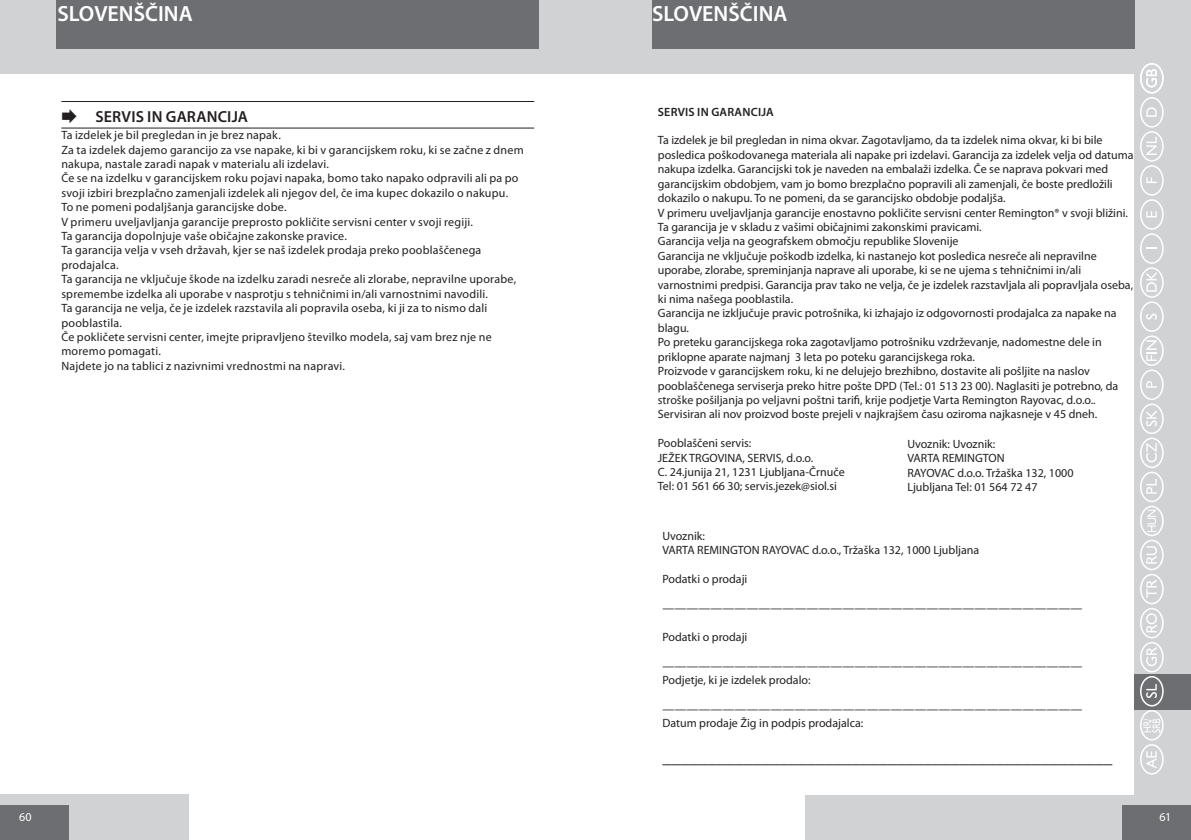
<style>
.page{position:relative;width:1191px;height:840px;background:#fff}
.page>*{position:absolute;margin:0;border:0;box-sizing:border-box;transform-origin:0 0}
.t1{font:600 22px "Myriad Pro";color:#fff}
.t2{font:18px "Myriad Pro";color:#231f20}
.t3{font:600 16px "Myriad Pro";letter-spacing:.01em;color:#231f20}
.t4{font:12px/14.4px "Myriad Pro";color:#231f20}
.t5{font:600 12px "Myriad Pro";letter-spacing:.02em;color:#231f20}
.t6{font:12px "Myriad Pro";color:#fff}
.s1{font-family:"Myriad Points";font-weight:400}
</style>
<div class="page">
<div style="left:0;top:0;width:595px;height:74px;background:#d1d2d4"></div>
<div style="left:0;top:794px;width:188px;height:45px;background:#d1d2d4"></div>
<div style="left:805px;top:794px;width:386px;height:45px;background:#d1d2d4"></div>
<div style="left:1123px;top:805px;width:68px;height:34px;background:#6d6e71"></div>
<div style="left:0;top:805px;width:68px;height:34px;background:#6d6e71"></div>
<div style="left:595px;top:0;width:596px;height:74px;background:#d1d2d4"></div>
<div style="left:652px;top:0;width:482px;height:48px;background:#6d6e71"></div>
<div style="left:57px;top:0;width:482px;height:49px;background:#6d6e71"></div>
<div style="left:1134px;top:60px;width:57px;height:741px;background:#d1d2d4"></div>
<div style="left:1134px;top:673px;width:57px;height:35px;background:#6d6e71"></div>
<hr style="left:61px;top:101px;width:473px;height:1px;background:#231f20">
<hr style="left:61px;top:127px;width:473px;height:1px;background:#231f20">
<div style="left:1140px;top:97px;width:23px;height:30px;border:2px solid #fff;border-radius:50%"></div>
<svg style="left:1146px;top:107px;width:10px;height:10px"></svg>
<div style="left:1140px;top:131px;width:23px;height:30px;border:2px solid #fff;border-radius:50%"></div>
<svg style="left:1146px;top:137px;width:10px;height:18px"></svg>
<div style="left:1140px;top:165px;width:23px;height:31px;border:2px solid #fff;border-radius:50%"></div>
<svg style="left:1146px;top:177px;width:10px;height:6px"></svg>
<div style="left:1140px;top:199px;width:23px;height:31px;border:2px solid #fff;border-radius:50%"></div>
<svg style="left:1146px;top:211px;width:10px;height:6px"></svg>
<div style="left:1140px;top:233px;width:23px;height:31px;border:2px solid #fff;border-radius:50%"></div>
<svg style="left:1146px;top:247px;width:10px;height:2px"></svg>
<div style="left:1140px;top:267px;width:23px;height:31px;border:2px solid #fff;border-radius:50%"></div>
<svg style="left:1146px;top:273px;width:10px;height:18px"></svg>
<div style="left:1140px;top:301px;width:23px;height:31px;border:2px solid #fff;border-radius:50%"></div>
<svg style="left:1146px;top:313px;width:10px;height:6px"></svg>
<div style="left:1140px;top:335px;width:23px;height:31px;border:2px solid #fff;border-radius:50%"></div>
<svg style="left:1146px;top:340px;width:10px;height:21px"></svg>
<div style="left:1140px;top:369px;width:23px;height:31px;border:2px solid #fff;border-radius:50%"></div>
<svg style="left:1146px;top:381px;width:10px;height:6px"></svg>
<div style="left:1140px;top:403px;width:23px;height:31px;border:2px solid #fff;border-radius:50%"></div>
<svg style="left:1146px;top:411px;width:10px;height:15px"></svg>
<div style="left:1140px;top:437px;width:23px;height:31px;border:2px solid #fff;border-radius:50%"></div>
<svg style="left:1146px;top:443px;width:10px;height:19px"></svg>
<div style="left:1140px;top:471px;width:23px;height:31px;border:2px solid #fff;border-radius:50%"></div>
<svg style="left:1146px;top:479px;width:10px;height:14px"></svg>
<div style="left:1140px;top:505px;width:23px;height:31px;border:2px solid #fff;border-radius:50%"></div>
<svg style="left:1147px;top:509px;width:9px;height:22px"></svg>
<div style="left:1140px;top:539px;width:23px;height:31px;border:2px solid #fff;border-radius:50%"></div>
<svg style="left:1146px;top:546px;width:10px;height:17px"></svg>
<div style="left:1140px;top:573px;width:23px;height:31px;border:2px solid #fff;border-radius:50%"></div>
<svg style="left:1146px;top:580px;width:10px;height:17px"></svg>
<div style="left:1140px;top:607px;width:23px;height:31px;border:2px solid #fff;border-radius:50%"></div>
<svg style="left:1146px;top:613px;width:10px;height:19px"></svg>
<div style="left:1140px;top:641px;width:23px;height:31px;border:2px solid #fff;border-radius:50%"></div>
<svg style="left:1146px;top:648px;width:10px;height:18px"></svg>
<div style="left:1140px;top:675px;width:23px;height:31px;border:2px solid #fff;border-radius:50%"></div>
<svg style="left:1146px;top:684px;width:10px;height:13px"></svg>
<div style="left:1140px;top:743px;width:23px;height:31px;border:2px solid #fff;border-radius:50%"></div>
<svg style="left:1146px;top:751px;width:10px;height:17px"></svg>
<div style="left:1140px;top:709px;width:23px;height:31px;border:2px solid #fff;border-radius:50%"></div>
<svg style="left:1143px;top:718px;width:17px;height:14px"></svg>
<div style="left:1140px;top:63px;width:23px;height:30px;border:2px solid #fff;border-radius:50%"></div>
<svg style="left:1146px;top:69px;width:10px;height:18px"></svg>
<h1 class="t1" style="left:58px;top:1px;width:137px">SLOVENŠČINA</h1>
<h3 class="t3" style="left:61px;top:108px;width:188px"><span class="s1">E</span> SERVIS IN GARANCIJA</h3>
<p class="t4" style="left:61px;top:128px;width:464px">Ta izdelek je bil pregledan in je brez napak.<br>Za ta izdelek dajemo garancijo za vse napake, ki bi v garancijskem roku, ki se začne z dnem nakupa, nastale zaradi napak v materialu ali izdelavi.<br>Če se na izdelku v garancijskem roku pojavi napaka, bomo tako napako odpravili ali pa po svoji izbiri brezplačno zamenjali izdelek ali njegov del, če ima kupec dokazilo o nakupu.<br>To ne pomeni podaljšanja garancijske dobe.<br>V primeru uveljavljanja garancije preprosto pokličite servisni center v svoji regiji.<br>Ta garancija dopolnjuje vaše običajne zakonske pravice.<br>Ta garancija velja v vseh državah, kjer se naš izdelek prodaja preko pooblaščenega prodajalca.<br>Ta garancija ne vključuje škode na izdelku zaradi nesreče ali zlorabe, nepravilne uporabe, spremembe izdelka ali uporabe v nasprotju s tehničnimi in/ali varnostnimi navodili.<br>Ta garancija ne velja, če je izdelek razstavila ali popravila oseba, ki ji za to nismo dali pooblastila.<br>Če pokličete servisni center, imejte pripravljeno številko modela, saj vam brez nje ne moremo pomagati.<br>Najdete jo na tablici z nazivnimi vrednostmi na napravi.</p>
<h1 class="t1" style="left:652px;top:2px;width:137px">SLOVENŠČINA</h1>
<p class="t5" style="left:658px;top:105px;width:117px">SERVIS IN GARANCIJA</p>
<p class="t4" style="left:658px;top:133px;width:477px">Ta izdelek je bil pregledan in nima okvar. Zagotavljamo, da ta izdelek nima okvar, ki bi bile posledica poškodovanega materiala ali napake pri izdelavi. Garancija za izdelek velja od datuma nakupa izdelka. Garancijski tok je naveden na embalaži izdelka. Če se naprava pokvari med garancijskim obdobjem, vam jo bomo brezplačno popravili ali zamenjali, če boste predložili dokazilo o nakupu. To ne pomeni, da se garancijsko obdobje podaljša.<br>V primeru uveljavljanja garancije enostavno pokličite servisni center Remington® v svoji bližini.<br>Ta garancija je v skladu z vašimi običajnimi zakonskimi pravicami.<br>Garancija velja na geografskem območju republike Slovenije<br>Garancija ne vključuje poškodb izdelka, ki nastanejo kot posledica nesreče ali nepravilne uporabe, zlorabe, spreminjanja naprave ali uporabe, ki se ne ujema s tehničnimi in/ali varnostnimi predpisi. Garancija prav tako ne velja, če je izdelek razstavljala ali popravljala oseba, ki nima našega pooblastila.<br>Garancija ne izključuje pravic potrošnika, ki izhajajo iz odgovornosti prodajalca za napake na blagu.<br>Po preteku garancijskega roka zagotavljamo potrošniku vzdrževanje, nadomestne dele in priklopne aparate najmanj 3 leta po poteku garancijskega roka.<br>Proizvode v garancijskem roku, ki ne delujejo brezhibno, dostavite ali pošljite na naslov pooblaščenega serviserja preko hitre pošte DPD (Tel.: 01 513 23 00). Naglasiti je potrebno, da stroške pošiljanja po veljavni poštni tarifi, krije podjetje Varta Remington Rayovac, d.o.o..<br>Servisiran ali nov proizvod boste prejeli v najkrajšem času oziroma najkasneje v 45 dneh.</p>
<p class="t4" style="left:658px;top:435px;width:188px">Pooblaščeni servis:<br>JEŽEK TRGOVINA, SERVIS, d.o.o.<br>C. 24.junija 21, 1231 Ljubljana-Črnuče Tel: 01 561 66 30; servis.jezek@siol.si</p>
<p class="t4" style="left:907px;top:436px;width:168px">Uvoznik: Uvoznik:<br>VARTA REMINGTON<br>RAYOVAC d.o.o. Tržaška 132, 1000<br>Ljubljana Tel: 01 564 72 47</p>
<p class="t4" style="left:662px;top:528px;width:318px">Uvoznik:<br>VARTA REMINGTON RAYOVAC d.o.o., Tržaška 132, 1000 Ljubljana</p>
<p class="t4" style="left:662px;top:572px;width:86px">Podatki o prodaji</p>
<p class="t4" style="left:662px;top:601px;width:421px">———————————————————————————————————</p>
<p class="t4" style="left:662px;top:629px;width:86px">Podatki o prodaji</p>
<p class="t4" style="left:662px;top:658px;width:421px">———————————————————————————————————<br>Podjetje, ki je izdelek prodalo:</p>
<p class="t4" style="left:662px;top:701px;width:421px">———————————————————————————————————<br>Datum prodaje Žig in podpis prodajalca:</p>
<h2 class="t2" style="left:662px;top:748px;width:451px">__________________________________________________</h2>
<p class="t6" style="left:19px;top:810px;width:14px">60</p>
<p class="t6" style="left:1159px;top:810px;width:13px">61</p>
</div>
